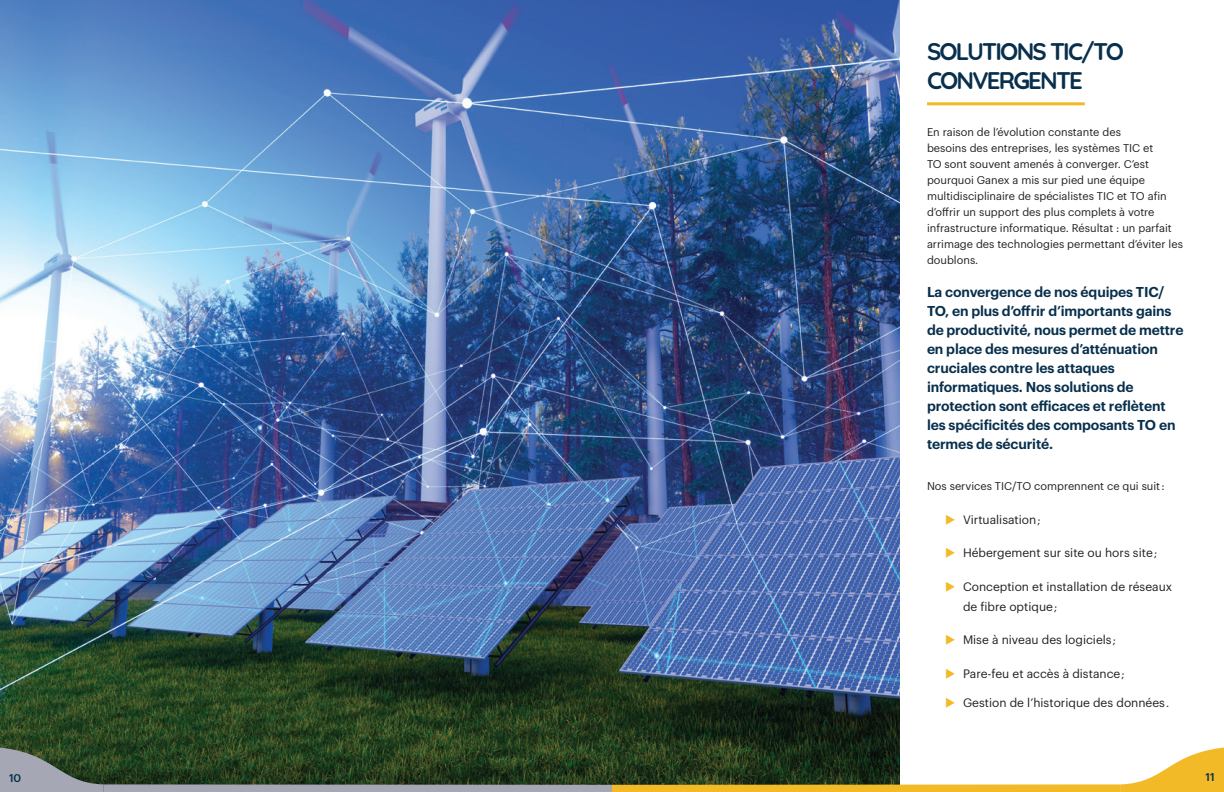
<style>
.page{position:relative;width:1224px;height:792px;background:#fff}
.page>*{position:absolute;margin:0;border:0;box-sizing:border-box;transform-origin:0 0}
.Title_Ganex{font:700 24px/28.8px "Quicksand";letter-spacing:-.075em;color:#082f4c}
.Test_emphasized{font:600 14px/19px "Graphik";letter-spacing:-.01em;color:#082f4c}
.t1{font:12px/20px "Graphik";color:#231f20}
.t2{font:11px/16px "Graphik";color:#231f20}
.t3{font:500 11px "Graphik";color:#082f4c}
.s1{font-size:11px}
</style>
<div class="page">
<hr style="left:927px;top:102px;width:158px;height:3px;background:#f2ba27">
<img style="left:0;top:0;width:900px;height:747px">
<svg style="left:0;top:747px;width:1224px;height:45px"></svg>
<p class="Title_Ganex" style="left:927px;top:35px;width:199px">SOLUTIONS TIC/TO<br>CONVERGENTE</p>
<p class="t2" style="left:927px;top:123px;width:258px">En raison de l’évolution constante des<br>besoins des entreprises, les systèmes TIC et<br>TO sont souvent amenés à converger. C’est pourquoi Ganex a mis sur pied une équipe multidisciplinaire de spécialistes TIC et TO afin d’offrir un support des plus complets à votre infrastructure informatique. Résultat : un parfait arrimage des technologies permettant d’éviter les doublons.</p>
<p class="Test_emphasized" style="left:927px;top:281px;width:258px">La convergence de nos équipes TIC/ TO, en plus d’offrir d’importants gains de productivité, nous permet de mettre en place des mesures d’atténuation cruciales contre les attaques informatiques. Nos solutions de protection sont efficaces et reflètent les spécificités des composants TO en termes de sécurité.</p>
<p class="t2" style="left:927px;top:477px;width:239px">Nos services TIC/TO comprennent ce qui suit :</p>
<p class="t1" style="left:963px;top:508px;width:79px">Virtualisation <span class="s1">;</span></p>
<p class="t1" style="left:963px;top:542px;width:196px">Hébergement sur site ou hors site <span class="s1">;</span></p>
<p class="t1" style="left:963px;top:575px;width:211px">Conception et installation de réseaux de fibre optique <span class="s1">;</span></p>
<p class="t1" style="left:963px;top:629px;width:155px">Mise à niveau des logiciels <span class="s1">;</span></p>
<p class="t1" style="left:963px;top:662px;width:163px">Pare-feu et accès à distance <span class="s1">;</span></p>
<p class="t1" style="left:963px;top:692px;width:208px">Gestion de l’historique des données <span class="s1">.</span></p>
<p class="t3" style="left:9px;top:769px;width:14px">10</p>
<p class="t3" style="left:1206px;top:769px;width:11px">11</p>
</div>
